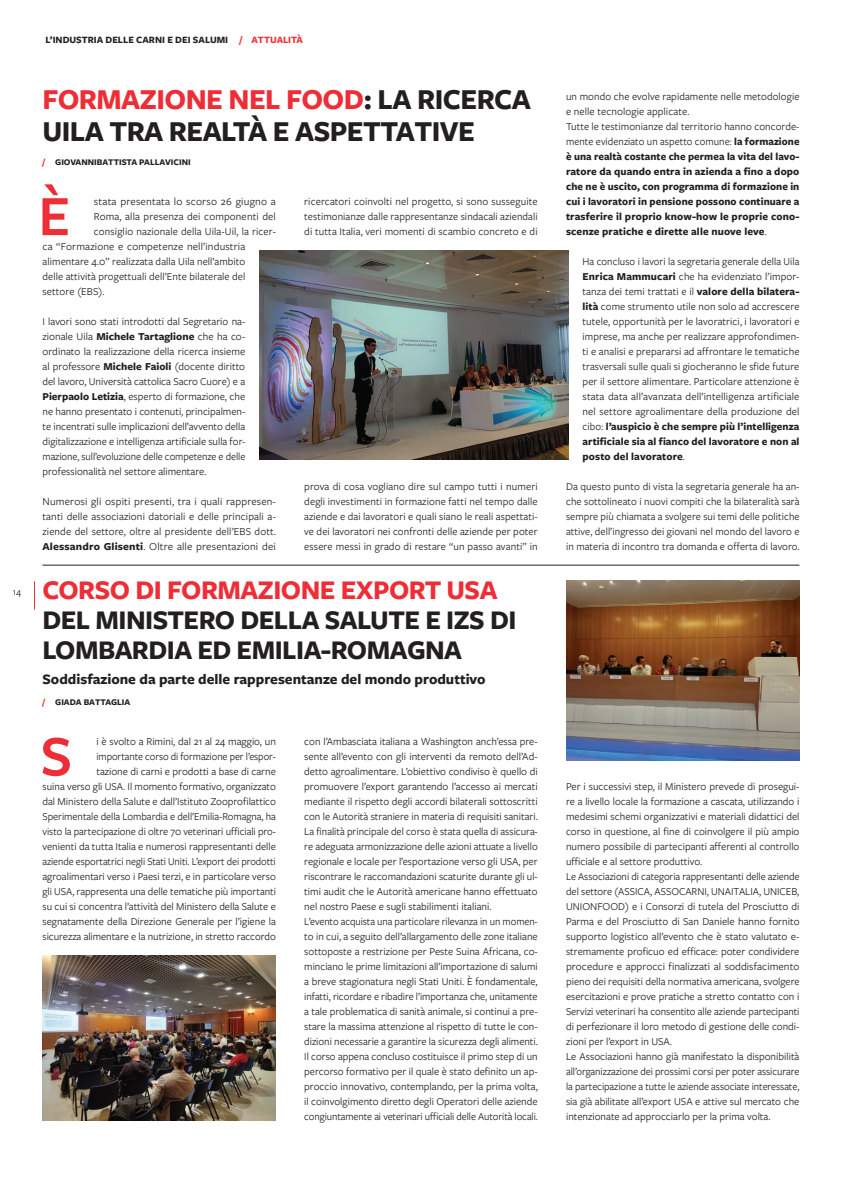
<style>
.page{position:relative;width:842px;height:1191px;background:#fff}
.page>*{position:absolute;margin:0;border:0;box-sizing:border-box;transform-origin:0 0}
.t1{font:600 59px "Freight Sans Pro";color:#ee2d36}
.t2{font:700 30px/32px "Freight Sans Pro";letter-spacing:-.02em;color:#231f20}
.t3{font:700 28px/30px "Freight Sans Pro";letter-spacing:-.02em;color:#231f20}
.t4{font:700 28px "Freight Sans Pro";letter-spacing:-.02em;color:#ee2d36}
.t5{font:700 15px "Freight Sans Pro";color:#231f20}
.t6{font:11px/15px "Freight Sans Pro";color:#231f20;text-align:justify}
.t7{font:700 11px/15px "Freight Sans Pro";letter-spacing:.005em;color:#231f20}
.t8{font:11px "Freight Sans Pro";color:#231f20;scale:1.04 1}
.t9{font:700 10px "Freight Sans Pro";color:#231f20}
.t10{font:700 10px "Freight Sans Pro";color:#ee2d36}
.t11{font:10px "Freight Sans Pro";color:#231f20}
.t12{font:700 9px "Freight Sans Pro";color:#231f20}
.s1{color:#ee2d36}
.s2{font-weight:700}
.s3{font-weight:400}
</style>
<div class="page">
<svg style="left:34px;top:581px;width:1px;height:28px"></svg>
<img style="left:43px;top:955px;width:233px;height:165px">
<img style="left:566px;top:580px;width:233px;height:180px">
<hr style="left:43px;top:565px;width:756px;height:1px;background:#231f20">
<img style="left:259px;top:251px;width:309px;height:209px">
<p class="t11" style="left:13px;top:585px;width:10px">14</p>
<p class="t9" style="left:45px;top:33px;width:184px">L’INDUSTRIA DELLE CARNI E DEI SALUMI</p>
<p class="t10" style="left:240px;top:33px;width:65px">/ ATTUALITÀ</p>
<h2 class="t2" style="left:43px;top:82px;width:490px"><span class="s1">FORMAZIONE NEL FOOD</span>: LA RICERCA<br>UILA TRA REALTÀ E ASPETTATIVE</h2>
<p class="t12" style="left:43px;top:156px;width:150px"><span class="s1">/</span> GIOVANNIBATTISTA PALLAVICINI</p>
<h1 class="t1" style="left:38px;top:176px;width:34px">È</h1>
<p class="t8" style="left:94px;top:194px;width:176px">stata presentata lo scorso 26 giugno a</p>
<p class="t6" style="left:94px;top:209px;width:183px">Roma, alla presenza dei componenti del</p>
<p class="t6" style="left:94px;top:224px;width:183px">consiglio nazionale della Uila-Uil, la ricer-</p>
<p class="t6" style="left:43px;top:239px;width:204px">ca “Formazione e competenze nell’industria</p>
<p class="t6" style="left:43px;top:254px;width:204px">alimentare 4.0” realizzata dalla Uila nell’ambito</p>
<p class="t6" style="left:43px;top:269px;width:204px">delle attività progettuali dell’Ente bilaterale del</p>
<p class="t6" style="left:43px;top:284px;width:64px">settore (EBS).</p>
<p class="t6" style="left:43px;top:314px;width:204px">I lavori sono stati introdotti dal Segretario na&shy;zionale Uila <span class="s2">Michele Tartaglione</span> che ha co&shy;ordinato la realizzazione della ricerca insieme al professore <span class="s2">Michele Faioli</span> (docente diritto del lavoro, Università cattolica Sacro Cuore) e a <span class="s2">Pierpaolo Letizia</span>, esperto di formazione, che ne hanno presentato i contenuti, principalmen&shy;te incentrati sulle implicazioni dell’avvento della digitalizzazione e intelligenza artificiale sulla for&shy;mazione, sull’evoluzione delle competenze e delle professionalità nel settore alimentare.</p>
<p class="t6" style="left:43px;top:494px;width:235px">Numerosi gli ospiti presenti, tra i quali rappresen&shy;tanti delle associazioni datoriali e delle principali a&shy;ziende del settore, oltre al presidente dell’EBS dott.<br><span class="s2">Alessandro Glisenti</span>. Oltre alle presentazioni dei</p>
<p class="t6" style="left:304px;top:194px;width:235px">ricercatori coinvolti nel progetto, si sono susseguite testimonianze dalle rappresentanze sindacali aziendali di tutta Italia, veri momenti di scambio concreto e di</p>
<p class="t6" style="left:304px;top:479px;width:235px">prova di cosa vogliano dire sul campo tutti i numeri degli investimenti in formazione fatti nel tempo dalle aziende e dai lavoratori e quali siano le reali aspettati&shy;ve dei lavoratori nei confronti delle aziende per poter essere messi in grado di restare “un passo avanti” in</p>
<h3 class="t4" style="left:43px;top:571px;width:456px">CORSO DI FORMAZIONE EXPORT USA</h3>
<h3 class="t3" style="left:43px;top:604px;width:475px">DEL MINISTERO DELLA SALUTE E IZS DI<br>LOMBARDIA ED EMILIA-ROMAGNA</h3>
<p class="t12" style="left:43px;top:695px;width:89px"><span class="s1">/</span> GIADA BATTAGLIA</p>
<h1 class="t1" style="left:41px;top:716px;width:33px">S</h1>
<h3 class="t5" style="left:43px;top:669px;width:445px">Soddisfazione da parte delle rappresentanze del mondo produttivo</h3>
<p class="t6" style="left:43px;top:734px;width:235px;text-align:right">i è svolto a Rimini, dal 21 al 24 maggio, un<br>importante corso di formazione per l’espor-<br>tazione di carni e prodotti a base di carne<br>suina verso gli USA. Il momento formativo, organizzato dal Ministero della Salute e dall’Istituto Zooprofilattico Sperimentale della Lombardia e dell’Emilia-Romagna, ha visto la partecipazione di oltre 70 veterinari ufficiali pro&shy;venienti da tutta Italia e numerosi rappresentanti delle aziende esportatrici negli Stati Uniti. L’export dei prodotti agroalimentari verso i Paesi terzi, e in particolare verso gli USA, rappresenta una delle tematiche più importanti su cui si concentra l’attività del Ministero della Salute e segnatamente della Direzione Generale per l’igiene la sicurezza alimentare e la nutrizione, in stretto raccordo</p>
<p class="t6" style="left:304px;top:734px;width:235px;text-align:left">con l’Ambasciata italiana a Washington anch’essa pre&shy;sente all’evento con gli interventi da remoto dell’Ad&shy;detto agroalimentare. L’obiettivo condiviso è quello di promuovere l’export garantendo l’accesso ai mercati mediante il rispetto degli accordi bilaterali sottoscritti con le Autorità straniere in materia di requisiti sanitari.<br>La finalità principale del corso è stata quella di assicura&shy;re adeguata armonizzazione delle azioni attuate a livello regionale e locale per l’esportazione verso gli USA, per riscontrare le raccomandazioni scaturite durante gli ul&shy;timi audit che le Autorità americane hanno effettuato nel nostro Paese e sugli stabilimenti italiani.<br>L’evento acquista una particolare rilevanza in un momen&shy;to in cui, a seguito dell’allargamento delle zone italiane sottoposte a restrizione per Peste Suina Africana, co&shy;minciano le prime limitazioni all’importazione di salumi a breve stagionatura negli Stati Uniti. È fondamentale, infatti, ricordare e ribadire l’importanza che, unitamente a tale problematica di sanità animale, si continui a pre&shy;stare la massima attenzione al rispetto di tutte le con&shy;dizioni necessarie a garantire la sicurezza degli alimenti.<br>Il corso appena concluso costituisce il primo step di un percorso formativo per il quale è stato definito un ap&shy;proccio innovativo, contemplando, per la prima volta, il coinvolgimento diretto degli Operatori delle aziende congiuntamente ai veterinari ufficiali delle Autorità locali.</p>
<p class="t7" style="left:566px;top:89px;width:235px"><span class="s3">un mondo che evolve rapidamente nelle metodologie e nelle tecnologie applicate.<br>Tutte le testimonianze dal territorio hanno concorde&shy;mente evidenziato un aspetto comune:</span> la formazione è una realtà costante che permea la vita del lavo&shy;ratore da quando entra in azienda a fino a dopo che ne è uscito, con programma di formazione in cui i lavoratori in pensione possono continuare a trasferire il proprio know-how le proprie cono&shy;scenze pratiche e dirette alle nuove leve<span class="s3">.</span></p>
<p class="t6" style="left:583px;top:254px;width:218px">Ha concluso i lavori la segretaria generale della Uila <span class="s2">Enrica Mammucari</span> che ha evidenziato l’impor&shy;tanza dei temi trattati e il <span class="s2">valore della bilatera&shy;lità</span> come strumento utile non solo ad accrescere tutele, opportunità per le lavoratrici, i lavoratori e imprese, ma anche per realizzare approfondimen&shy;ti e analisi e prepararsi ad affrontare le tematiche trasversali sulle quali si giocheranno le sfide future per il settore alimentare. Particolare attenzione è stata data all’avanzata dell’intelligenza artificiale nel settore agroalimentare della produzione del cibo: <span class="s2">l’auspicio è che sempre più l’intelligenza artificiale sia al fianco del lavoratore e non al posto del lavoratore</span>.</p>
<p class="t6" style="left:566px;top:479px;width:235px">Da questo punto di vista la segretaria generale ha an&shy;che sottolineato i nuovi compiti che la bilateralità sarà sempre più chiamata a svolgere sui temi delle politiche attive, dell’ingresso dei giovani nel mondo del lavoro e in materia di incontro tra domanda e offerta di lavoro.</p>
<p class="t6" style="left:566px;top:779px;width:235px;text-align:left">Per i successivi step, il Ministero prevede di prosegui&shy;re a livello locale la formazione a cascata, utilizzando i medesimi schemi organizzativi e materiali didattici del corso in questione, al fine di coinvolgere il più ampio numero possibile di partecipanti afferenti al controllo ufficiale e al settore produttivo.<br>Le Associazioni di categoria rappresentanti delle aziende del settore (ASSICA, ASSOCARNI, UNAITALIA, UNICEB, UNIONFOOD) e i Consorzi di tutela del Prosciutto di Parma e del Prosciutto di San Daniele hanno fornito supporto logistico all’evento che è stato valutato e&shy;stremamente proficuo ed efficace: poter condividere procedure e approcci finalizzati al soddisfacimento pieno dei requisiti della normativa americana, svolgere esercitazioni e prove pratiche a stretto contatto con i Servizi veterinari ha consentito alle aziende partecipanti di perfezionare il loro metodo di gestione delle condi&shy;zioni per l’export in USA.<br>Le Associazioni hanno già manifestato la disponibilità all’organizzazione dei prossimi corsi per poter assicurare la partecipazione a tutte le aziende associate interessate, sia già abilitate all’export USA e attive sul mercato che intenzionate ad approcciarlo per la prima volta.</p>
</div>
